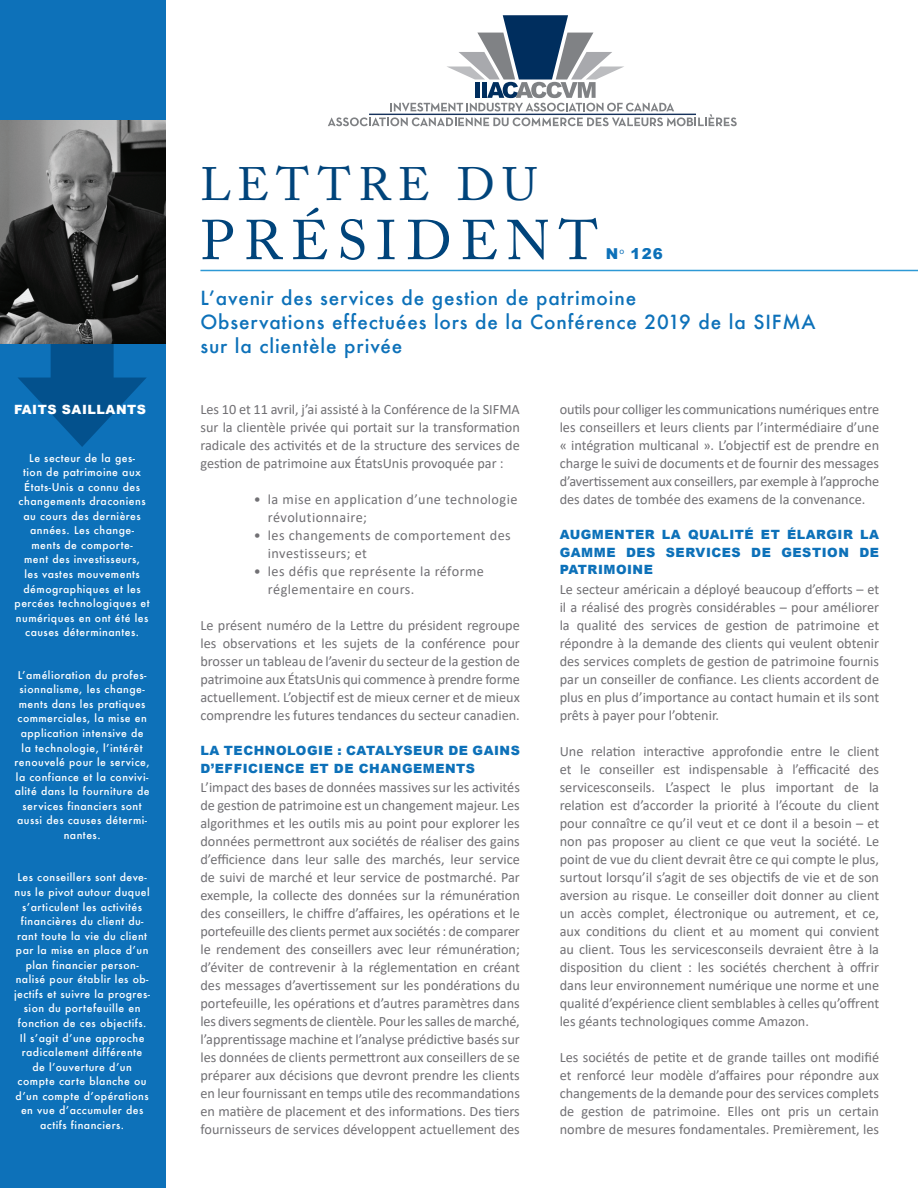
<style>
.page{position:relative;width:918px;height:1188px;background:#fff}
.page>*{position:absolute;margin:0;border:0;box-sizing:border-box;transform-origin:0 0}
.t1{font:55.5px "Adobe Caslon Pro";letter-spacing:.16em;color:#00447b}
.t2{font:46.5px "Adobe Caslon Pro";letter-spacing:.16em;color:#00447b}
.t3{font:500 19.05px/24px "Futura";letter-spacing:.045em;color:#0d71b9}
.t4{font:900 15px "Arial";color:#0d71b9}
.t5{font:14.25px/18px "Calibri";color:#717074;text-align:justify}
.t6{font:14.25px/18px "Calibri";letter-spacing:.03em;color:#717074}
.t7{font:900 12.75px/17.2px "Arial";letter-spacing:.04em;color:#0d71b9}
.t8{font:900 12.75px "Arial";letter-spacing:.04em;color:#fff}
.t9{font:500 10.5px/14.5px "Futura";letter-spacing:.045em;color:#fff;text-align:center}
</style>
<div class="page">
<svg style="left:328px;top:15px;width:409px;height:111px"></svg>
<hr style="left:200px;top:270px;width:718px;height:1px;background:#2d99d5">
<div style="left:0;top:0;width:165px;height:1188px;background:#0d71b9"></div>
<div style="left:51px;top:289px;width:63px;height:107px;background:#03518d"></div>
<svg style="left:18px;top:378px;width:128px;height:69px"></svg>
<img style="left:0;top:120px;width:165px;height:224px">
<p class="t8" style="left:14px;top:400px;width:134px">FAITS SAILLANTS</p>
<p class="t9" style="left:15px;top:450px;width:137px">Le secteur de la ges-<br>tion de patrimoine aux<br>États‑Unis a connu des changements draconiens au cours des dernières années. Les change&shy;ments de comporte-<br>ment des investisseurs,<br>les vastes mouvements démographiques et les percées technologiques et numériques en ont été les causes déterminantes.</p>
<p class="t9" style="left:15px;top:667px;width:137px">L’amélioration du profes&shy;sionnalisme, les change&shy;ments dans les pratiques commerciales, la mise en application intensive de<br>la technologie, l’intérêt renouvelé pour le service, la confiance et la convivi&shy;alité dans la fourniture de services financiers sont aussi des causes détermi&shy;nantes.</p>
<p class="t9" style="left:14px;top:870px;width:138px">Les conseillers sont deve&shy;nus le pivot autour duquel s’articulent les activités financières du client du&shy;rant toute la vie du client par la mise en place d’un plan financier person&shy;nalisé pour établir les ob&shy;jectifs et suivre la progres&shy;sion du portefeuille en fonction de ces objectifs.<br>Il s’agit d’une approche radicalement différente<br>de l’ouverture d’un compte carte blanche ou d’un compte d’opérations en vue d’accumuler des actifs financiers.</p>
<h2 class="t2" style="left:200px;top:156px;width:338px">LETTRE DU</h2>
<h1 class="t1" style="left:200px;top:207px;width:399px">PRÉSIDENT</h1>
<p class="t4" style="left:606px;top:243px;width:59px">N<sup>o</sup> 126</p>
<h3 class="t3" style="left:200px;top:286px;width:617px">L’avenir des services de gestion de patrimoine<br>Observations effectuées lors de la Conférence 2019 de la SIFMA sur la clientèle privée</h3>
<p class="t5" style="left:200px;top:400px;width:321px">Les 10 et 11 avril, j’ai assisté à la Conférence de la SIFMA sur la clientèle privée qui portait sur la transformation radicale des activités et de la structure des services de gestion de patrimoine aux ÉtatsUnis provoquée par :</p>
<p class="t6" style="left:268px;top:490px;width:251px;text-indent:-14px">• la mise en application d’une technologie révolutionnaire;</p>
<p class="t6" style="left:268px;top:526px;width:244px;text-indent:-14px">• les changements de comportement des investisseurs; et</p>
<p class="t6" style="left:268px;top:562px;width:218px;text-indent:-14px">• les défis que représente la réforme réglementaire en cours.</p>
<p class="t5" style="left:200px;top:616px;width:321px">Le présent numéro de la Lettre du président regroupe les observations et les sujets de la conférence pour brosser un tableau de l’avenir du secteur de la gestion de patrimoine aux ÉtatsUnis qui commence à prendre forme actuellement. L’objectif est de mieux cerner et de mieux comprendre les futures tendances du secteur canadien.</p>
<p class="t7" style="left:200px;top:742px;width:321px">LA TECHNOLOGIE : CATALYSEUR DE GAINS<br>D’EFFICIENCE ET DE CHANGEMENTS</p>
<p class="t5" style="left:200px;top:778px;width:321px">L’impact des bases de données massives sur les activités de gestion de patrimoine est un changement majeur. Les algorithmes et les outils mis au point pour explorer les données permettront aux sociétés de réaliser des gains d’efficience dans leur salle des marchés, leur service de suivi de marché et leur service de postmarché. Par exemple, la collecte des données sur la rémunération des conseillers, le chiffre d’affaires, les opérations et le portefeuille des clients permet aux sociétés : de comparer le rendement des conseillers avec leur rémunération; d’éviter de contrevenir à la réglementation en créant des messages d’avertissement sur les pondérations du portefeuille, les opérations et d’autres paramètres dans les divers segments de clientèle. Pour les salles de marché, l’apprentissage machine et l’analyse prédictive basés sur les données de clients permettront aux conseillers de se préparer aux décisions que devront prendre les clients en leur fournissant en temps utile des recommandations en matière de placement et des informations. Des tiers fournisseurs de services développent actuellement des</p>
<p class="t5" style="left:560px;top:400px;width:321px">outils pour colliger les communications numériques entre les conseillers et leurs clients par l’intermédiaire d’une « intégration multicanal ». L’objectif est de prendre en charge le suivi de documents et de fournir des messages d’avertissement aux conseillers, par exemple à l’approche des dates de tombée des examens de la convenance.</p>
<p class="t7" style="left:560px;top:526px;width:321px;text-align:justify">AUGMENTER LA QUALITÉ ET ÉLARGIR LA GAMME DES SERVICES DE GESTION DE PATRIMOINE</p>
<p class="t5" style="left:560px;top:580px;width:321px">Le secteur américain a déployé beaucoup d’efforts – et il a réalisé des progrès considérables – pour améliorer la qualité des services de gestion de patrimoine et répondre à la demande des clients qui veulent obtenir des services complets de gestion de patrimoine fournis par un conseiller de confiance. Les clients accordent de plus en plus d’importance au contact humain et ils sont prêts à payer pour l’obtenir.</p>
<p class="t5" style="left:560px;top:742px;width:321px">Une relation interactive approfondie entre le client et le conseiller est indispensable à l’efficacité des servicesconseils. L’aspect le plus important de la relation est d’accorder la priorité à l’écoute du client pour connaître ce qu’il veut et ce dont il a besoin – et non pas proposer au client ce que veut la société. Le point de vue du client devrait être ce qui compte le plus, surtout lorsqu’il s’agit de ses objectifs de vie et de son aversion au risque. Le conseiller doit donner au client un accès complet, électronique ou autrement, et ce, aux conditions du client et au moment qui convient au client. Tous les servicesconseils devraient être à la disposition du client : les sociétés cherchent à offrir dans leur environnement numérique une norme et une qualité d’expérience client semblables à celles qu’offrent les géants technologiques comme Amazon.</p>
<p class="t5" style="left:560px;top:1048px;width:321px">Les sociétés de petite et de grande tailles ont modifié et renforcé leur modèle d’affaires pour répondre aux changements de la demande pour des services complets de gestion de patrimoine. Elles ont pris un certain nombre de mesures fondamentales. Premièrement, les</p>
</div>
